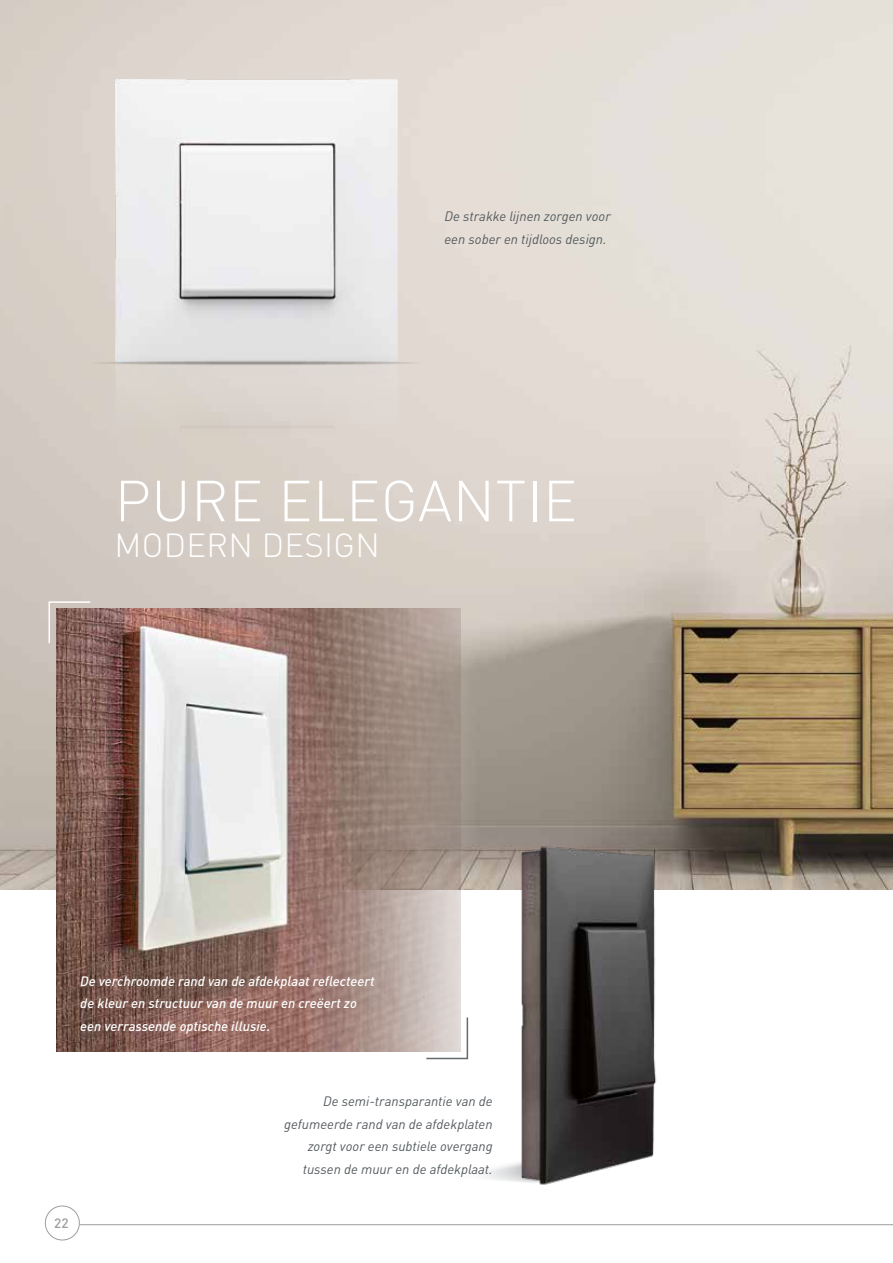
<style>
.page{position:relative;width:893px;height:1263px;background:#fff}
.page>*{position:absolute;margin:0;border:0;box-sizing:border-box;transform-origin:0 0}
.t1{font:300 57px "DIN Pro";letter-spacing:.01em;color:#fff}
.t2{font:300 33px "DIN Pro";letter-spacing:.01em;color:#fff}
.t3{font:italic 13.5px/22.5px "DIN Pro";color:#535a5d}
.t4{font:italic 500 13.5px/22.5px "DIN Pro";color:#fff}
.t5{font:500 13.5px "DIN Pro";color:#9d9d9c}
</style>
<div class="page">
<img style="left:0;top:0;width:893px;height:889px">
<img style="left:481px;top:839px;width:185px;height:346px">
<img style="left:115px;top:79px;width:283px;height:363px">
<svg style="left:86px;top:360px;width:340px;height:6px;background:#c0bbb8"></svg>
<div style="left:45px;top:1205px;width:35px;height:35px;border:1px solid #9d9d9c;border-radius:50%"></div>
<hr style="left:80px;top:1224px;width:813px;height:1px;background:#9d9d9c">
<img style="left:56px;top:609px;width:405px;height:443px">
<svg style="left:48px;top:601px;width:44px;height:44px;background:#9c827b"></svg>
<svg style="left:425px;top:1016px;width:44px;height:44px"></svg>
<p class="t3" style="left:444px;top:204px;width:168px">De strakke lijnen zorgen voor een sober en tijdloos design.</p>
<h1 class="t1" style="left:115px;top:462px;width:464px">PURE ELEGANTIE</h1>
<h2 class="t2" style="left:115px;top:523px;width:267px">MODERN DESIGN</h2>
<p class="t4" style="left:80px;top:968px;width:296px">De verchroomde rand van de afdekplaat reflecteert de kleur en structuur van de muur en creëert zo een verrassende optische illusie.</p>
<p class="t5" style="left:54px;top:1212px;width:16px">22</p>
<p class="t3" style="left:284px;top:1088px;width:210px;text-align:right">De semi-transparantie van de gefumeerde rand van de afdekplaten zorgt voor een subtiele overgang tussen de muur en de afdekplaat.</p>
</div>
